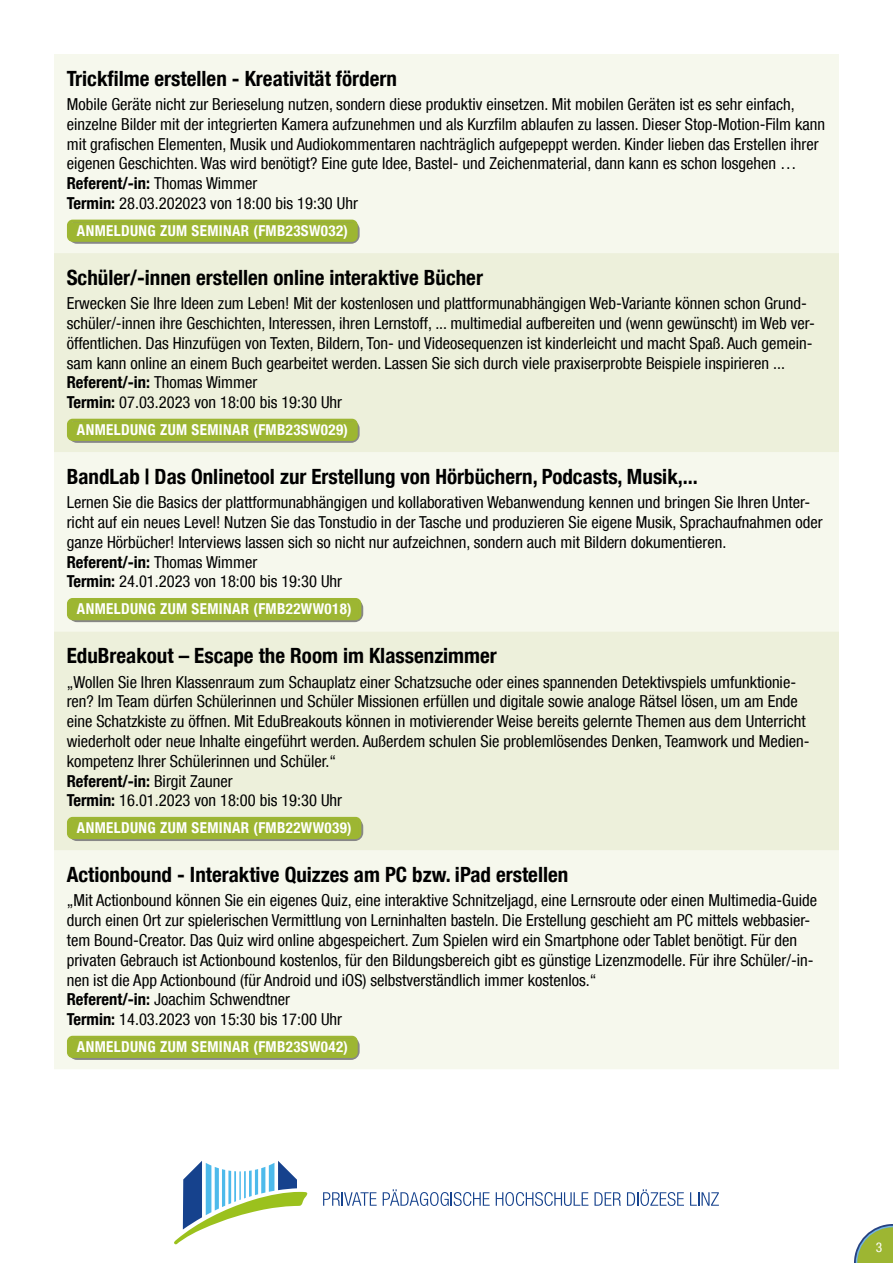
<style>
.page{position:relative;width:893px;height:1263px;background:#fff}
.page>*{position:absolute;margin:0;border:0;box-sizing:border-box;transform-origin:0 0}
.t1{font:700 condensed 21px "Helvetica Neue LT Com";color:#000}
.t2{font:condensed 16.5px/19.8px "Helvetica Neue LT Com";color:#000}
.t3{font:700 condensed 15px "Helvetica Neue LT Com";letter-spacing:.025em;color:#fff}
.t4{font:condensed 13.5px "Helvetica Neue LT Com";color:#fff}
.s1{font-weight:700}
</style>
<div class="page">
<svg style="left:174px;top:1161px;width:134px;height:84px"></svg>
<svg style="left:323px;top:1192px;width:54px;height:14px"></svg>
<svg style="left:383px;top:1189px;width:107px;height:17px"></svg>
<svg style="left:496px;top:1192px;width:92px;height:14px"></svg>
<svg style="left:594px;top:1192px;width:27px;height:14px"></svg>
<svg style="left:627px;top:1189px;width:57px;height:17px"></svg>
<svg style="left:690px;top:1192px;width:29px;height:14px"></svg>
<svg style="left:854px;top:1224px;width:39px;height:39px"></svg>
<div style="left:54px;top:54px;width:785px;height:1015px;background:#f6f8ed"></div>
<svg style="left:54px;top:253px;width:785px;height:597px;background:#eff2e0"></svg>
<div style="left:68px;top:221px;width:292px;height:23px;background:#878787;border-radius:9px"></div>
<div style="left:67px;top:220px;width:291px;height:22px;border:3px solid #9db632;border-radius:4px"></div>
<div style="left:69px;top:222px;width:286px;height:18px;background:#9db632"></div>
<div style="left:68px;top:420px;width:292px;height:23px;background:#878787;border-radius:9px"></div>
<div style="left:67px;top:419px;width:291px;height:22px;border:3px solid #9db632;border-radius:4px"></div>
<div style="left:69px;top:422px;width:286px;height:18px;background:#9db632"></div>
<div style="left:68px;top:599px;width:295px;height:23px;background:#8b9075;border-radius:9px"></div>
<div style="left:67px;top:598px;width:294px;height:22px;border:3px solid #9db632;border-radius:4px"></div>
<div style="left:69px;top:601px;width:290px;height:18px;background:#9db632"></div>
<div style="left:68px;top:818px;width:295px;height:23px;background:#898b7e;border-radius:9px"></div>
<div style="left:67px;top:817px;width:294px;height:22px;border:3px solid #9db632;border-radius:4px"></div>
<div style="left:69px;top:820px;width:290px;height:18px;background:#9db632"></div>
<div style="left:68px;top:1037px;width:292px;height:23px;background:#878787;border-radius:9px"></div>
<div style="left:67px;top:1036px;width:291px;height:22px;border:3px solid #9db632;border-radius:4px"></div>
<div style="left:69px;top:1038px;width:286px;height:18px;background:#9db632"></div>
<p class="t1" style="left:67px;top:66px;width:332px">Trickfilme erstellen - Kreativität fördern</p>
<p class="t2" style="left:67px;top:94px;width:760px">Mobile Geräte nicht zur Berieselung nutzen, sondern diese produktiv einsetzen. Mit mobilen Geräten ist es sehr einfach, einzelne Bilder mit der integrierten Kamera aufzunehmen und als Kurzfilm ablaufen zu lassen. Dieser Stop-Motion-Film kann mit grafischen Elementen, Musik und Audiokommentaren nachträglich aufgepeppt werden. Kinder lieben das Erstellen ihrer eigenen Geschichten. Was wird benötigt? Eine gute Idee, Bastel- und Zeichenmaterial, dann kann es schon losgehen … <span class="s1">Referent/-in:</span> Thomas Wimmer<br><span class="s1">Termin:</span> 28.03.202023 von 18:00 bis 19:30 Uhr</p>
<p class="t3" style="left:77px;top:222px;width:273px">ANMELDUNG ZUM SEMINAR (FMB23SW032)</p>
<p class="t1" style="left:67px;top:265px;width:418px">Schüler/-innen erstellen online interaktive Bücher</p>
<p class="t2" style="left:67px;top:293px;width:750px">Erwecken Sie Ihre Ideen zum Leben! Mit der kostenlosen und plattformunabhängigen Web-Variante können schon Grund&shy;schüler/-innen ihre Geschichten, Interessen, ihren Lernstoff, ... multimedial aufbereiten und (wenn gewünscht) im Web ver&shy;öffentlichen. Das Hinzufügen von Texten, Bildern, Ton- und Videosequenzen ist kinderleicht und macht Spaß. Auch gemein&shy;sam kann online an einem Buch gearbeitet werden. Lassen Sie sich durch viele praxiserprobte Beispiele inspirieren ...<br><span class="s1">Referent/-in:</span> Thomas Wimmer<br><span class="s1">Termin:</span> 07.03.2023 von 18:00 bis 19:30 Uhr</p>
<p class="t3" style="left:77px;top:421px;width:273px">ANMELDUNG ZUM SEMINAR (FMB23SW029)</p>
<p class="t1" style="left:67px;top:464px;width:633px">BandLab | Das Onlinetool zur Erstellung von Hörbüchern, Podcasts, Musik,...</p>
<p class="t2" style="left:67px;top:492px;width:757px">Lernen Sie die Basics der plattformunabhängigen und kollaborativen Webanwendung kennen und bringen Sie Ihren Unter&shy;richt auf ein neues Level! Nutzen Sie das Tonstudio in der Tasche und produzieren Sie eigene Musik, Sprachaufnahmen oder ganze Hörbücher! Interviews lassen sich so nicht nur aufzeichnen, sondern auch mit Bildern dokumentieren.<br><span class="s1">Referent/-in:</span> Thomas Wimmer<br><span class="s1">Termin:</span> 24.01.2023 von 18:00 bis 19:30 Uhr</p>
<p class="t3" style="left:77px;top:600px;width:276px">ANMELDUNG ZUM SEMINAR (FMB22WW018)</p>
<p class="t1" style="left:67px;top:643px;width:432px">EduBreakout – Escape the Room im Klassenzimmer</p>
<p class="t2" style="left:67px;top:672px;width:744px">„Wollen Sie Ihren Klassenraum zum Schauplatz einer Schatzsuche oder eines spannenden Detektivspiels umfunktionie&shy;ren? Im Team dürfen Schülerinnen und Schüler Missionen erfüllen und digitale sowie analoge Rätsel lösen, um am Ende eine Schatzkiste zu öffnen. Mit EduBreakouts können in motivierender Weise bereits gelernte Themen aus dem Unterricht wiederholt oder neue Inhalte eingeführt werden. Außerdem schulen Sie problemlösendes Denken, Teamwork und Medien&shy;kompetenz Ihrer Schülerinnen und Schüler.“<br><span class="s1">Referent/-in:</span> Birgit Zauner<br><span class="s1">Termin:</span> 16.01.2023 von 18:00 bis 19:30 Uhr</p>
<p class="t3" style="left:77px;top:819px;width:276px">ANMELDUNG ZUM SEMINAR (FMB22WW039)</p>
<p class="t1" style="left:67px;top:862px;width:503px">Actionbound - Interaktive Quizzes am PC bzw. iPad erstellen</p>
<p class="t2" style="left:67px;top:890px;width:752px">„Mit Actionbound können Sie ein eigenes Quiz, eine interaktive Schnitzeljagd, eine Lernsroute oder einen Multimedia-Guide durch einen Ort zur spielerischen Vermittlung von Lerninhalten basteln. Die Erstellung geschieht am PC mittels webbasier&shy;tem Bound-Creator. Das Quiz wird online abgespeichert. Zum Spielen wird ein Smartphone oder Tablet benötigt. Für den privaten Gebrauch ist Actionbound kostenlos, für den Bildungsbereich gibt es günstige Lizenzmodelle. Für ihre Schüler/-in&shy;nen ist die App Actionbound (für Android und iOS) selbstverständlich immer kostenlos.“<br><span class="s1">Referent/-in:</span> Joachim Schwendtner<br><span class="s1">Termin:</span> 14.03.2023 von 15:30 bis 17:00 Uhr</p>
<p class="t3" style="left:77px;top:1038px;width:273px">ANMELDUNG ZUM SEMINAR (FMB23SW042)</p>
<p class="t4" style="left:876px;top:1240px;width:8px">3</p>
</div>
